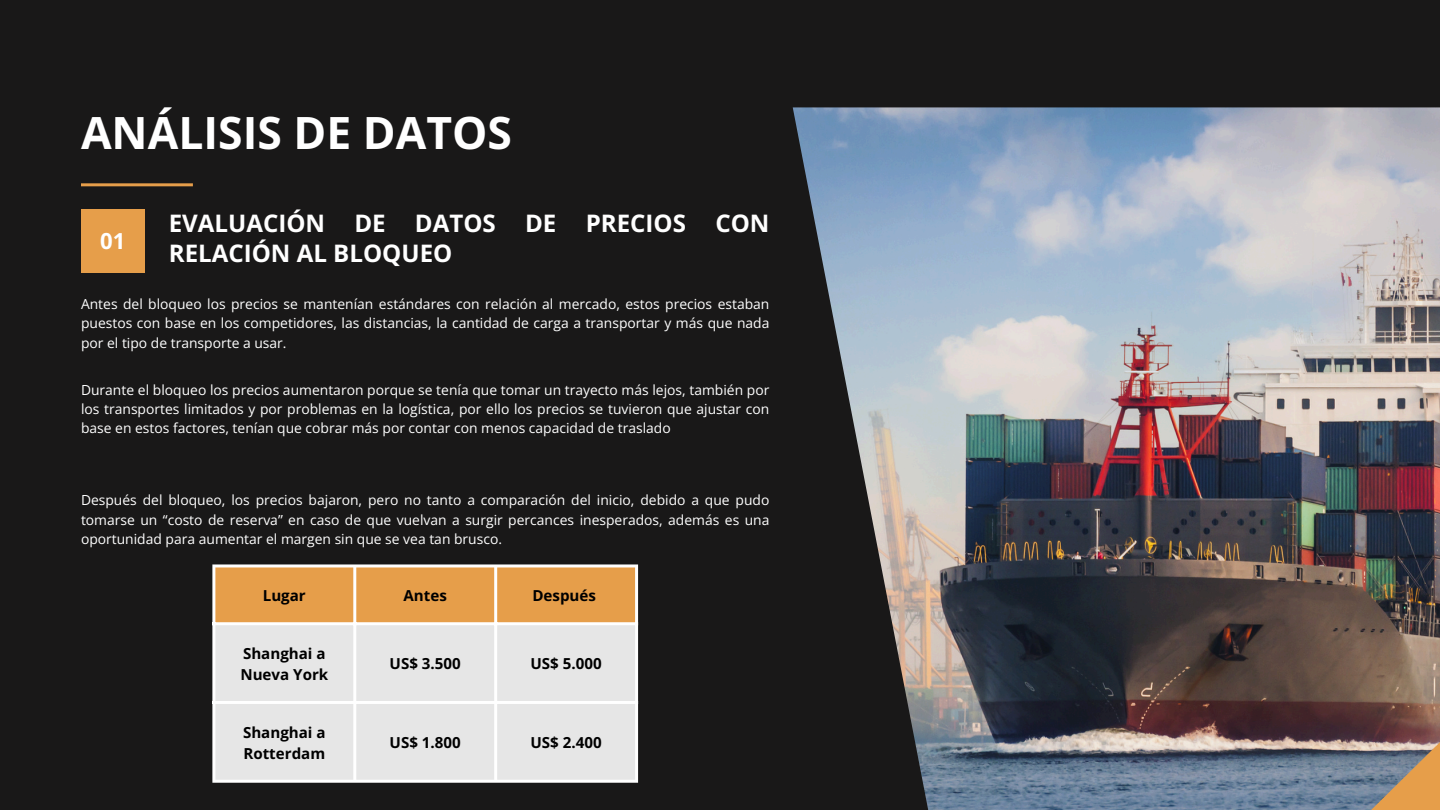
<style>
.page{position:relative;width:1440px;height:810px;background:#191818}
.page>*{position:absolute;margin:0;border:0;box-sizing:border-box;transform-origin:0 0}
.t1{font:700 44.4px "Open Sans";color:#fff}
.t2{font:700 24.1px/30px "Open Sans";color:#fff}
.t3{font:700 22.1px "Open Sans";color:#fff}
.t4{font:700 15.1px/21px "Open Sans";color:#000}
.t5{font:13.9px/19.3px "Open Sans";color:#fff;text-align:justify}
</style>
<div class="page">
<img style="left:793px;top:107px;width:647px;height:703px">
<svg style="left:1370px;top:741px;width:70px;height:69px;background:#b19270"></svg>
<hr style="left:81px;top:183px;width:112px;height:3px;background:#e69e4a">
<div style="left:81px;top:210px;width:64px;height:63px;background:#e69e4a"></div>
<div style="left:215px;top:567px;width:420px;height:55px;background:#e69e4a"></div>
<div style="left:215px;top:625px;width:420px;height:155px;background:#e6e6e6"></div>
<hr style="left:212px;top:567px;width:3px;height:213px;background:#fff">
<hr style="left:353px;top:567px;width:3px;height:213px;background:#fff">
<hr style="left:494px;top:567px;width:3px;height:213px;background:#fff">
<hr style="left:635px;top:567px;width:3px;height:213px;background:#fff">
<hr style="left:212px;top:564px;width:426px;height:3px;background:#fff">
<hr style="left:212px;top:622px;width:426px;height:3px;background:#fff">
<hr style="left:212px;top:701px;width:426px;height:3px;background:#fff">
<hr style="left:212px;top:780px;width:426px;height:3px;background:#fff">
<p class="t1" style="left:81px;top:102px;width:432px">ANÁLISIS DE DATOS</p>
<p class="t2" style="left:169px;top:208px;width:602px">EVALUACIÓN DE DATOS DE PRECIOS CON<br>RELACIÓN AL BLOQUEO</p>
<p class="t5" style="left:81px;top:294px;width:690px">Antes del bloqueo los precios se mantenían estándares con relación al mercado, estos precios estaban puestos con base en los competidores, las distancias, la cantidad de carga a transportar y más que nada por el tipo de transporte a usar.</p>
<p class="t5" style="left:81px;top:380px;width:690px">Durante el bloqueo los precios aumentaron porque se tenía que tomar un trayecto más lejos, también por los transportes limitados y por problemas en la logística, por ello los precios se tuvieron que ajustar con base en estos factores, tenían que cobrar más por contar con menos capacidad de traslado</p>
<p class="t3" style="left:100px;top:226px;width:27px">01</p>
<p class="t5" style="left:81px;top:490px;width:690px">Después del bloqueo, los precios bajaron, pero no tanto a comparación del inicio, debido a que pudo tomarse un “costo de reserva” en caso de que vuelvan a surgir percances inesperados, además es una oportunidad para aumentar el margen sin que se vea tan brusco.</p>
<p class="t4" style="left:263px;top:585px;width:45px">Lugar</p>
<h2 class="t4" style="left:404px;top:585px;width:45px">Antes</h2>
<p class="t4" style="left:532px;top:585px;width:65px">Después</p>
<p class="t4" style="left:240px;top:643px;width:89px">Shanghai a<br>Nueva York</p>
<p class="t4" style="left:390px;top:653px;width:73px">US$ 3.500</p>
<p class="t4" style="left:530px;top:653px;width:73px">US$ 5.000</p>
<p class="t4" style="left:243px;top:721px;width:84px">Shanghai a<br>Rotterdam</p>
<p class="t4" style="left:390px;top:732px;width:73px">US$ 1.800</p>
<p class="t4" style="left:530px;top:732px;width:73px">US$ 2.400</p>
</div>
